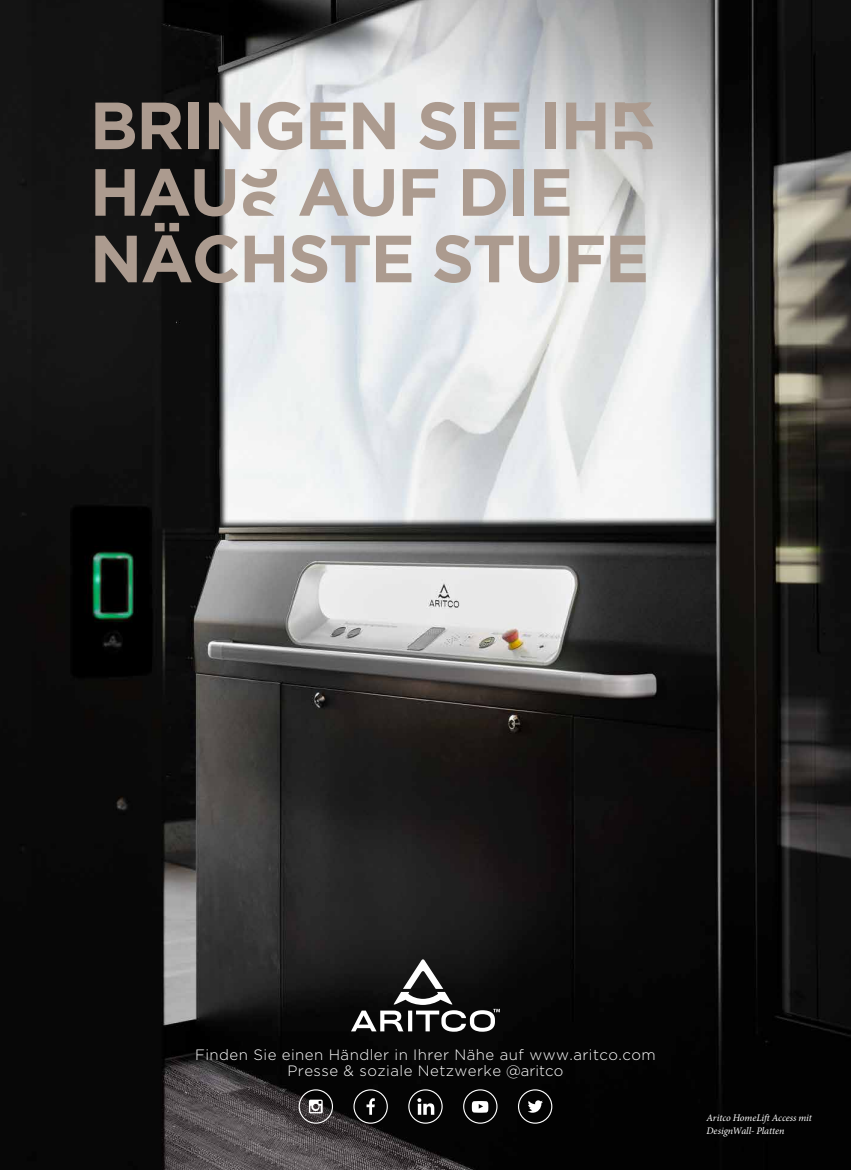
<style>
.page{position:relative;width:851px;height:1170px;background:#fff}
.page>*{position:absolute;margin:0;border:0;box-sizing:border-box;transform-origin:0 0}
.t1{font:700 66.5px/66.5px "Aritco Letter Lift";letter-spacing:-.025em;color:#ac9b8f}
.t2{font:300 15px/16.2px "Gotham";letter-spacing:.03em;color:#fff;text-align:center}
.t3{font:italic 10px/12.5px "Minion Pro";letter-spacing:-.005em;color:#fff}
</style>
<div class="page">
<img style="left:0;top:0;width:850px;height:1169px">
<svg style="left:518px;top:1089px;width:34px;height:34px"></svg>
<svg style="left:298px;top:1089px;width:35px;height:34px"></svg>
<svg style="left:353px;top:1089px;width:35px;height:34px"></svg>
<svg style="left:408px;top:1089px;width:34px;height:34px"></svg>
<svg style="left:463px;top:1089px;width:34px;height:34px"></svg>
<svg style="left:351px;top:959px;width:149px;height:72px;background:#3a3a3a"></svg>
<h1 class="t1" style="left:90px;top:92px;width:569px">BRINGEN SIE IHR<br>HAUS AUF DIE<br>NÄCHSTE STUFE</h1>
<p class="t2" style="left:195px;top:1046px;width:462px">Finden Sie einen Händler in Ihrer Nähe auf www.aritco.com<br>Presse &amp; soziale Netzwerke @aritco</p>
<p class="t3" style="left:706px;top:1111px;width:107px">Aritco HomeLift Access mit<br>DesignWall- Platten</p>
</div>
